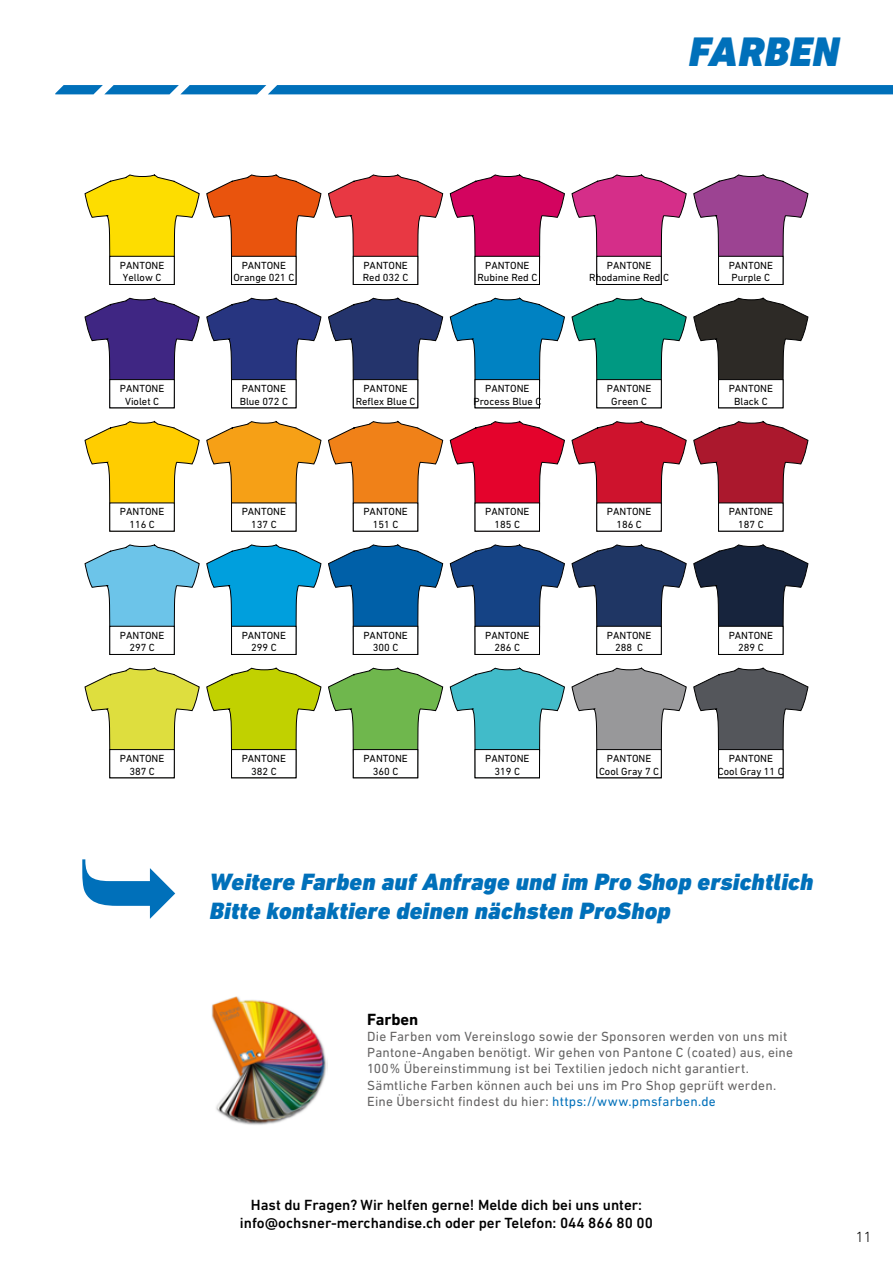
<style>
.page{position:relative;width:893px;height:1263px;background:#fff}
.page>*{position:absolute;margin:0;border:0;box-sizing:border-box;transform-origin:0 0}
.t1{font:italic 900 42px "DIN Next LT Pro";letter-spacing:.01em;color:#0070ba}
.t2{font:italic 900 24px/28.8px "DIN Next LT Pro";letter-spacing:.01em;color:#0070ba}
.t3{font:700 16.5px "DIN Next LT Pro";color:#000}
.t4{font:500 15px/18px "DIN Next LT Pro";color:#000;text-align:center}
.t5{font:300 15px "DIN Next LT Pro";color:#000}
.t6{font:13.5px/16.2px "DIN Next LT Pro";letter-spacing:.015em;color:#646363}
.t7{font:10.5px/12.6px "DIN Next LT Pro";color:#000;text-align:center}
.s1{color:#0070ba}
</style>
<div class="page">
<svg style="left:55px;top:85px;width:838px;height:9px;background:#0c76bd"></svg>
<svg style="left:82px;top:859px;width:93px;height:60px"></svg>
<img style="left:211px;top:996px;width:117px;height:129px">
<svg style="left:84px;top:174px;width:116px;height:111px"></svg>
<svg style="left:206px;top:174px;width:116px;height:111px"></svg>
<svg style="left:328px;top:174px;width:116px;height:111px"></svg>
<svg style="left:450px;top:174px;width:115px;height:111px"></svg>
<svg style="left:571px;top:174px;width:116px;height:111px"></svg>
<svg style="left:693px;top:174px;width:116px;height:111px"></svg>
<svg style="left:84px;top:297px;width:116px;height:111px"></svg>
<svg style="left:206px;top:298px;width:116px;height:110px"></svg>
<svg style="left:328px;top:297px;width:116px;height:111px"></svg>
<svg style="left:450px;top:297px;width:115px;height:111px"></svg>
<svg style="left:571px;top:297px;width:116px;height:111px"></svg>
<svg style="left:693px;top:297px;width:116px;height:111px"></svg>
<svg style="left:84px;top:420px;width:116px;height:112px"></svg>
<svg style="left:206px;top:421px;width:116px;height:111px"></svg>
<svg style="left:328px;top:420px;width:116px;height:112px"></svg>
<svg style="left:450px;top:420px;width:115px;height:112px"></svg>
<svg style="left:571px;top:420px;width:116px;height:112px"></svg>
<svg style="left:693px;top:420px;width:116px;height:112px"></svg>
<svg style="left:84px;top:544px;width:116px;height:111px"></svg>
<svg style="left:206px;top:544px;width:116px;height:111px"></svg>
<svg style="left:328px;top:544px;width:116px;height:111px"></svg>
<svg style="left:450px;top:544px;width:115px;height:111px"></svg>
<svg style="left:571px;top:544px;width:116px;height:111px"></svg>
<svg style="left:693px;top:544px;width:116px;height:111px"></svg>
<svg style="left:84px;top:667px;width:116px;height:111px"></svg>
<svg style="left:206px;top:668px;width:116px;height:110px"></svg>
<svg style="left:328px;top:667px;width:116px;height:111px"></svg>
<svg style="left:450px;top:667px;width:115px;height:111px"></svg>
<svg style="left:571px;top:667px;width:116px;height:111px"></svg>
<svg style="left:693px;top:667px;width:116px;height:111px"></svg>
<h1 class="t1" style="left:689px;top:26px;width:151px">FARBEN</h1>
<p class="t7" style="left:120px;top:259px;width:46px;text-align:left">PANTONE<br>Yellow C</p>
<p class="t7" style="left:233px;top:259px;width:62px">PANTONE<br>Orange 021 C</p>
<p class="t7" style="left:363px;top:259px;width:47px;text-align:left">PANTONE<br>Red 032 C</p>
<p class="t7" style="left:477px;top:259px;width:61px">PANTONE<br>Rubine Red C</p>
<p class="t7" style="left:589px;top:259px;width:81px">PANTONE<br>Rhodamine Red C</p>
<p class="t7" style="left:729px;top:259px;width:46px;text-align:left">PANTONE<br>Purple C</p>
<p class="t7" style="left:120px;top:382px;width:46px">PANTONE<br>Violet C</p>
<p class="t7" style="left:240px;top:382px;width:50px;text-align:left">PANTONE<br>Blue 072 C</p>
<p class="t7" style="left:356px;top:382px;width:61px">PANTONE<br>Reflex Blue C</p>
<p class="t7" style="left:473px;top:382px;width:69px">PANTONE<br>Process Blue C</p>
<p class="t7" style="left:607px;top:382px;width:46px">PANTONE<br>Green C</p>
<p class="t7" style="left:729px;top:382px;width:46px">PANTONE<br>Black C</p>
<p class="t7" style="left:120px;top:505px;width:46px">PANTONE<br>116 C</p>
<p class="t7" style="left:242px;top:505px;width:46px">PANTONE<br>137 C</p>
<p class="t7" style="left:363px;top:505px;width:46px">PANTONE<br>151 C</p>
<p class="t7" style="left:485px;top:505px;width:46px">PANTONE<br>185 C</p>
<p class="t7" style="left:607px;top:505px;width:46px">PANTONE<br>186 C</p>
<p class="t7" style="left:729px;top:505px;width:46px">PANTONE<br>187 C</p>
<p class="t7" style="left:120px;top:629px;width:46px">PANTONE<br>297 C</p>
<p class="t7" style="left:242px;top:629px;width:46px">PANTONE<br>299 C</p>
<p class="t7" style="left:363px;top:629px;width:46px">PANTONE<br>300 C</p>
<p class="t7" style="left:485px;top:629px;width:46px">PANTONE<br>286 C</p>
<p class="t7" style="left:607px;top:629px;width:46px">PANTONE<br>288 C</p>
<p class="t7" style="left:729px;top:629px;width:46px">PANTONE<br>289 C</p>
<p class="t7" style="left:120px;top:752px;width:46px">PANTONE<br>387 C</p>
<p class="t7" style="left:242px;top:752px;width:46px">PANTONE<br>382 C</p>
<p class="t7" style="left:363px;top:752px;width:46px">PANTONE<br>360 C</p>
<p class="t7" style="left:485px;top:752px;width:46px">PANTONE<br>319 C</p>
<p class="t7" style="left:599px;top:752px;width:62px">PANTONE<br>Cool Gray 7 C</p>
<p class="t7" style="left:718px;top:752px;width:67px">PANTONE<br>Cool Gray 11 C</p>
<h2 class="t2" style="left:210px;top:867px;width:605px">Weitere Farben auf Anfrage und im Pro Shop ersichtlich<br>Bitte kontaktiere deinen nächsten ProShop</h2>
<h3 class="t3" style="left:367px;top:1009px;width:53px">Farben</h3>
<p class="t6" style="left:367px;top:1028px;width:427px">Die Farben vom Vereinslogo sowie der Sponsoren werden von uns mit Pantone-Angaben benötigt. Wir gehen von Pantone C (coated) aus, eine 100% Übereinstimmung ist bei Textilien jedoch nicht garantiert.<br>Sämtliche Farben können auch bei uns im Pro Shop geprüft werden.<br>Eine Übersicht findest du hier: <span class="s1">https://www.pmsfarben.de</span></p>
<h3 class="t4" style="left:240px;top:1196px;width:415px">Hast du Fragen? Wir helfen gerne! Melde dich bei uns unter: info@ochsner-merchandise.ch oder per Telefon: 044 866 80 00</h3>
<h3 class="t5" style="left:856px;top:1228px;width:17px">11</h3>
</div>
